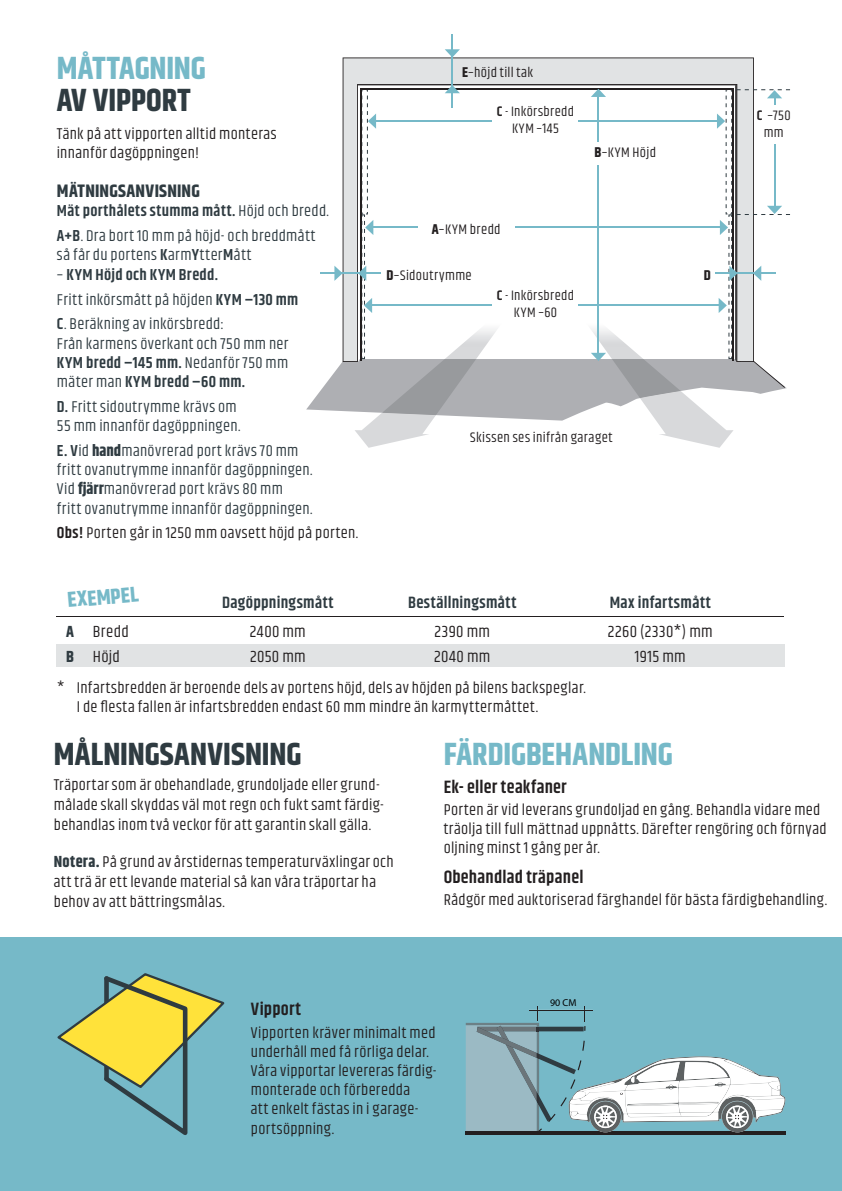
<style>
.page{position:relative;width:842px;height:1191px;background:#fff}
.page>*{position:absolute;margin:0;border:0;box-sizing:border-box;transform-origin:0 0}
.t1{font:700 32px "Khand";letter-spacing:-.005em;color:#76b9c8}
.t2{font:700 32px "Khand";color:#2f3b41}
.t3{font:700 21.6px "Khand";color:#76b9c8}
.t4{font:600 18px "Khand";letter-spacing:.01em;color:#231f20}
.t5{font:700 18px "Khand";letter-spacing:.015em;color:#2f3b41}
.t6{font:16.4px "Khand";letter-spacing:.02em;color:#231f20}
.t7{font:600 16.4px "Khand";letter-spacing:.025em;color:#2f3b41}
.t8{font:16px/19.2px "Khand";letter-spacing:.02em;color:#231f20}
.t9{font:16px/19.2px "Khand";letter-spacing:.025em;color:#2f3b41}
.t10{font:700 16px "Khand";color:#2f3b41}
.t11{font:14.2px "Khand";letter-spacing:.03em;color:#231f20}
.t12{font:700 14.2px "Khand";color:#231f20}
.t13{font:14px/16.8px "Khand";letter-spacing:.025em;color:#231f20;text-align:center}
.t14{font:10px "Myriad Pro";color:#000001}
.s1{font-weight:700}
.s2{font-weight:600}
.s3{font-weight:700;color:#2f3b41}
</style>
<div class="page">
<div style="left:0;top:937px;width:842px;height:254px;background:#76b9c8"></div>
<div style="left:57px;top:644px;width:728px;height:22px;background:#e1e3e4"></div>
<hr style="left:57px;top:615px;width:727px;height:1px;background:#231f20">
<hr style="left:466px;top:1131px;width:320px;height:4px;background:#231f20">
<svg style="left:466px;top:1006px;width:319px;height:127px"></svg>
<svg style="left:57px;top:973px;width:168px;height:162px"></svg>
<svg style="left:343px;top:57px;width:411px;height:11px;background:#d2d3d4"></svg>
<img style="left:355px;top:420px;width:77px;height:28px">
<img style="left:656px;top:420px;width:77px;height:28px">
<svg style="left:445px;top:35px;width:15px;height:22px"></svg>
<hr style="left:451px;top:54px;width:2px;height:37px;background:#76b9c8">
<svg style="left:306px;top:68px;width:484px;height:352px"></svg>
<div style="left:493px;top:285px;width:85px;height:35px;background:#fff"></div>
<h1 class="t1" style="left:57px;top:45px;width:151px">MÅTTAGNING</h1>
<h1 class="t2" style="left:57px;top:77px;width:136px">AV VIPPORT</h1>
<p class="t8" style="left:57px;top:125px;width:221px">Tänk på att vipporten alltid monteras innanför dagöppningen!</p>
<p class="t11" style="left:462px;top:64px;width:73px">–<span class="s1">E</span> höjd till tak</p>
<p class="t13" style="left:497px;top:104px;width:79px">-<span class="s2">C</span> Inkörsbredd<br>KYM–145</p>
<p class="t13" style="left:757px;top:108px;width:36px">–<span class="s2">C</span> 750 mm</p>
<p class="t11" style="left:594px;top:144px;width:63px">–<span class="s1">B</span> KYM Höjd</p>
<p class="t5" style="left:57px;top:178px;width:144px">MÄTNINGSANVISNING</p>
<p class="t9" style="left:57px;top:200px;width:274px;line-height:24.8px"><span class="s2">Mät porthålets stumma mått.</span> Höjd och bredd. . <span class="s2">B+A</span> Dra bort 10 mm på höjd- och breddmått</p>
<p class="t9" style="left:57px;top:246px;width:196px">såfårduportens<span class="s2">K</span>arm<span class="s2">Y</span>tter<span class="s2">M</span>ått</p>
<p class="t9" style="left:57px;top:263px;width:243px;line-height:24.8px">– <span class="s2">KYM Höjd och KYM Bredd.<br></span>Fritt inkörsmått på höjden <span class="s2">KYM –130 mm </span>.<span class="s2">C</span> Beräkning av inkörsbredd:</p>
<p class="t9" style="left:57px;top:335px;width:233px;text-align:justify">Från karmens överkant och 750 mm ner <span class="s2">KYM bredd –145 mm.</span> Nedanför 750 mm mäter man <span class="s2">KYM bredd –60 mm.</span></p>
<p class="t9" style="left:57px;top:398px;width:185px"><span class="s2">.D</span> Fritt sidoutrymme krävs om<br>55 mm innanför dagöppningen.</p>
<p class="t9" style="left:57px;top:442px;width:257px"><span class="s2">.E V</span>id <span class="s1">hand</span>manövrerad port krävs 70 mm fritt ovanutrymme innanför dagöppningen.<br>Vid <span class="s1">fjärr</span>manövrerad port krävs 80 mm<br>fritt ovanutrymme innanför dagöppningen.</p>
<p class="t8" style="left:57px;top:524px;width:303px"><span class="s2">Obs!</span> Porten går in 1250 mm oavsett höjd på porten.</p>
<p class="t11" style="left:432px;top:220px;width:70px">–<span class="s1">A</span> KYMbredd</p>
<p class="t11" style="left:387px;top:266px;width:87px">–<span class="s1">D</span> Sidoutrymme</p>
<p class="t13" style="left:497px;top:288px;width:79px">-<span class="s2">C</span> Inkörsbredd<br>KYM–60</p>
<p class="t11" style="left:470px;top:428px;width:144px">Skissensesinifrån garaget</p>
<p class="t12" style="left:704px;top:265px;width:8px">D</p>
<h2 class="t3" style="left:66px;top:584px;width:73px;rotate:-5deg">EXEMPEL</h2>
<p class="t7" style="left:222px;top:592px;width:113px">Dagöppningsmått</p>
<p class="t7" style="left:408px;top:592px;width:110px">Beställningsmått</p>
<p class="t7" style="left:610px;top:592px;width:103px">Max infartsmått</p>
<p class="t10" style="left:66px;top:620px;width:9px">A</p>
<p class="t6" style="left:93px;top:621px;width:37px">Bredd</p>
<p class="t6" style="left:250px;top:621px;width:57px">2400 mm</p>
<p class="t6" style="left:435px;top:621px;width:57px">2390 mm</p>
<p class="t6" style="left:608px;top:621px;width:106px">2260 (2330*) mm</p>
<p class="t10" style="left:66px;top:645px;width:9px">B</p>
<p class="t6" style="left:93px;top:646px;width:28px">Höjd</p>
<p class="t6" style="left:250px;top:646px;width:57px">2050 mm</p>
<p class="t6" style="left:434px;top:646px;width:58px">2040mm</p>
<p class="t6" style="left:635px;top:646px;width:52px">1915 mm</p>
<p class="t8" style="left:57px;top:678px;width:9px">*</p>
<p class="t8" style="left:77px;top:678px;width:510px">Infartsbredden är beroende dels av portens höjd, dels av höjden på bilens backspeglar.</p>
<p class="t8" style="left:77px;top:698px;width:463px">I de flesta fallen är infartsbredden endast 60 mm mindre än karmyttermåttet.</p>
<h1 class="t2" style="left:54px;top:731px;width:249px">MÅLNINGSANVISNING</h1>
<p class="t8" style="left:54px;top:776px;width:327px">Träportar som är obehandlade, grundoljade eller grund-</p>
<p class="t8" style="left:54px;top:796px;width:332px">målade skall skyddas väl mot regn och fukt samt färdig-</p>
<p class="t8" style="left:54px;top:816px;width:319px">behandlas inom två veckor för att garantin skall gälla.</p>
<p class="t8" style="left:54px;top:853px;width:341px;line-height:20px"><span class="s3">Notera.</span> På grund av årstidernas temperaturväxlingar och attträärettlevandematerialsåkanvåraträportar ha behov av att bättringsmålas.</p>
<h1 class="t1" style="left:444px;top:731px;width:231px">FÄRDIGBEHANDLING</h1>
<p class="t4" style="left:444px;top:774px;width:125px">Ek- eller teakfaner</p>
<p class="t8" style="left:444px;top:800px;width:384px">Porten är vid leverans grundoljad en gång. Behandla vidare med träolja till full mättnad uppnåtts. Därefter rengöring och förnyad oljning minst 1 gång per år.</p>
<p class="t4" style="left:444px;top:865px;width:141px">Obehandlad träpanel</p>
<p class="t8" style="left:444px;top:891px;width:385px">Rådgör med auktoriserad färghandel för bästa färdigbehandling.</p>
<p class="t4" style="left:251px;top:997px;width:52px">Vipport</p>
<p class="t8" style="left:251px;top:1023px;width:186px">Vipporten kräver minimalt med underhåll med få rörliga delar.</p>
<p class="t8" style="left:251px;top:1081px;width:161px">monterade och förberedda</p>
<p class="t8" style="left:251px;top:1062px;width:187px">Våra vipportar levereras färdig-</p>
<p class="t8" style="left:251px;top:1100px;width:169px">att enkelt fästas in i garage-</p>
<p class="t8" style="left:251px;top:1119px;width:85px">portsöppning.</p>
<p class="t14" style="left:550px;top:997px;width:28px">90 CM</p>
</div>
